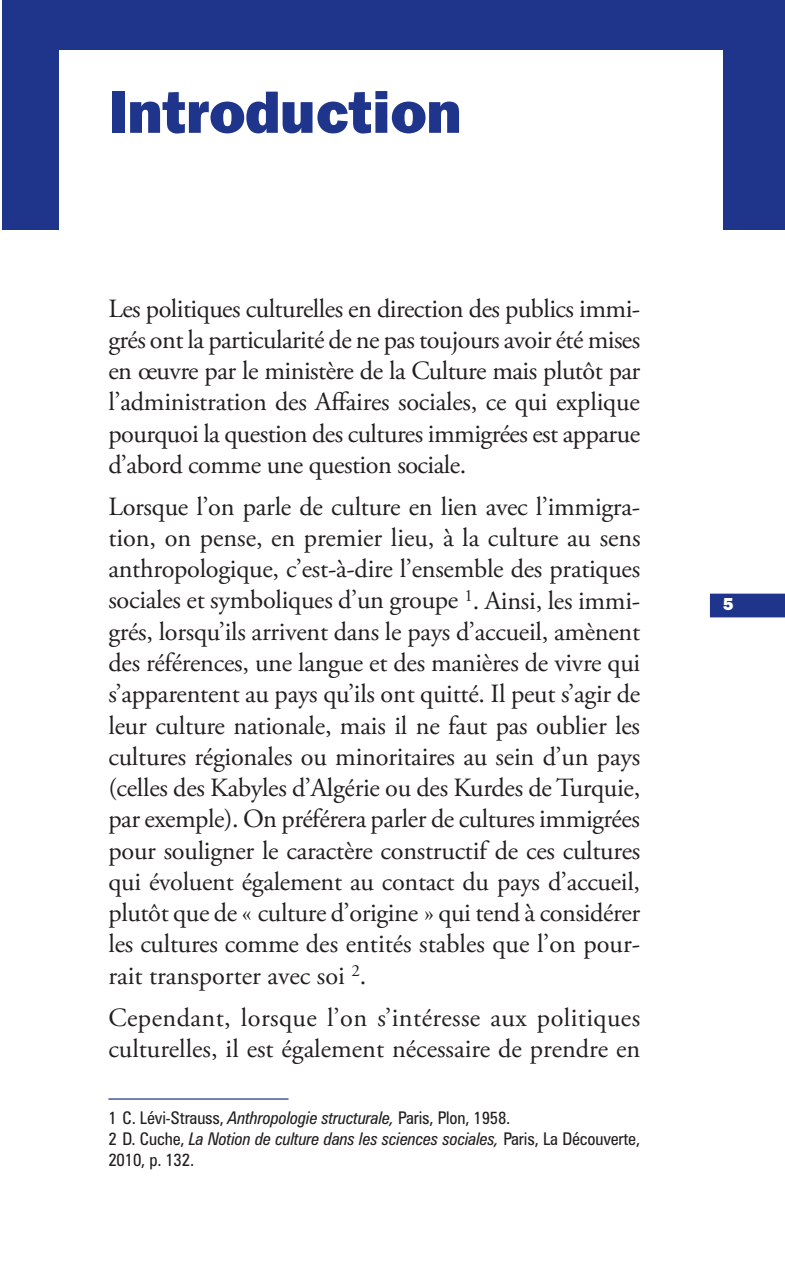
<style>
.page{position:relative;width:785px;height:1269px;background:#fff}
.page>*{position:absolute;margin:0;border:0;box-sizing:border-box;transform-origin:0 0}
.t1{font:60px "ITC Franklin Gothic Std Hvy";color:#1e358b}
.t2{font:26.25px/31.2px "Adobe Garamond Pro";color:#231f20;text-align:justify}
.t3{font:condensed 17.5px/21px "Zurich BT";letter-spacing:-.01em;color:#231f20}
.t4{font:17.5px "ITC Franklin Gothic Std Hvy";color:#fff}
.s1{font-style:italic}
</style>
<div class="page">
<div style="left:3px;top:0;width:781px;height:50px;background:#1e358b"></div>
<div style="left:723px;top:0;width:61px;height:230px;background:#1e358b"></div>
<div style="left:2px;top:0;width:57px;height:230px;background:#1e358b"></div>
<div style="left:709px;top:593px;width:75px;height:24px;background:#1e358b"></div>
<hr style="left:108px;top:1098px;width:180px;height:1px;background:#1e358b">
<h1 class="t1" style="left:108px;top:77px;width:354px">Introduction</h1>
<p class="t2" style="left:108px;top:293px;width:533px">Les politiques culturelles en direction des publics immi&shy;grés ont la particularité de ne pas toujours avoir été mises en œuvre par le ministère de la Culture mais plutôt par l’administration des Affaires sociales, ce qui explique pourquoi la question des cultures immigrées est apparue d’abord comme une question sociale.</p>
<p class="t2" style="left:108px;top:491px;width:533px">Lorsque l’on parle de culture en lien avec l’immigra&shy;tion, on pense, en premier lieu, à la culture au sens anthropologique, c’est-à-dire l’ensemble des pratiques sociales et symboliques d’un groupe <sup>1</sup>. Ainsi, les immi&shy;grés, lorsqu’ils arrivent dans le pays d’accueil, amènent des références, une langue et des manières de vivre qui s’apparentent au pays qu’ils ont quitté. Il peut s’agir de leur culture nationale, mais il ne faut pas oublier les cultures régionales ou minoritaires au sein d’un pays (celles des Kabyles d’Algérie ou des Kurdes de Turquie, par exemple). On préférera parler de cultures immigrées pour souligner le caractère constructif de ces cultures qui évoluent également au contact du pays d’accueil, plutôt que de « culture d’origine » qui tend à considérer les cultures comme des entités stables que l’on pour&shy;rait transporter avec soi <sup>2</sup>.</p>
<p class="t2" style="left:108px;top:1002px;width:533px">Cependant, lorsque l’on s’intéresse aux politiques culturelles, il est également nécessaire de prendre en</p>
<p class="t3" style="left:108px;top:1106px;width:533px">1 C. Lévi-Strauss, <span class="s1">Anthropologie structurale,</span> Paris, Plon, 1958.<br>2 D. Cuche, <span class="s1">La Notion de culture dans les sciences sociales,</span> Paris, La Découverte,<br>2010, p. 132.</p>
<p class="t4" style="left:723px;top:593px;width:12px">5</p>
</div>
